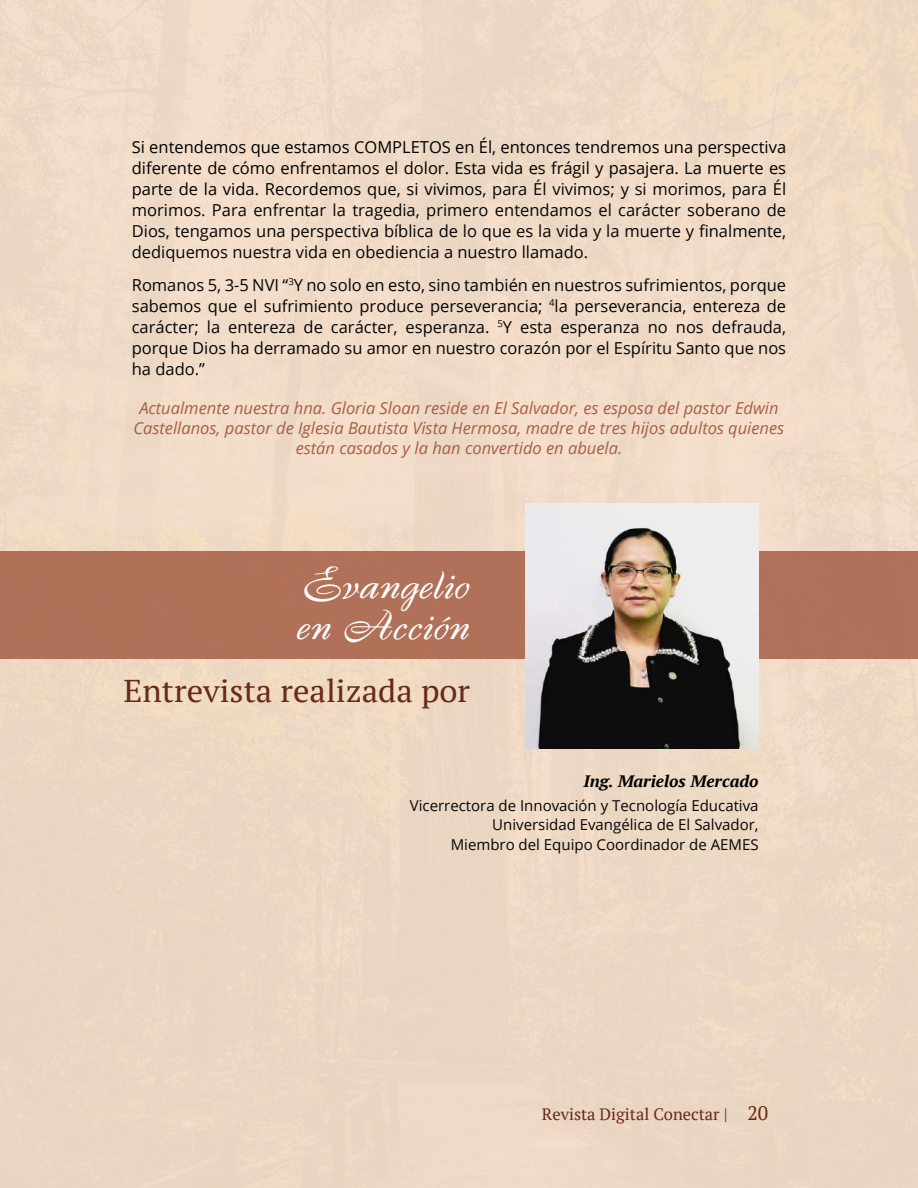
<style>
.page{position:relative;width:918px;height:1188px;background:#edd9c4}
.page>*{position:absolute;margin:0;border:0;box-sizing:border-box;transform-origin:0 0}
.t1{font:48px/40.5px "LTC Francis";color:#fff;scale:1.04 1}
.t2{font:31.5px "PT Serif";color:#692919;scale:1.04 1}
.t3{font:16.5px/21px "Open Sans";color:#050505;text-align:justify}
.t4{font:italic 16.5px/19.8px "Open Sans";color:#a65e46;text-align:center}
.t5{font:16.5px "PT Serif";color:#692919}
.t6{font:italic 700 16.5px "PT Serif";color:#000;scale:1.04 1}
.t7{font:15px/19.5px "Open Sans";color:#050505;text-align:right}
.s1{color:#000}
.s2{font-size:19.5px}
</style>
<div class="page">
<div style="left:0;top:551px;width:918px;height:108px;background:#b17058"></div>
<img style="left:525px;top:504px;width:234px;height:245px">
<p class="t3" style="left:132px;top:136px;width:656px"><span class="s1">Si entendemos que estamos COMPLETOS en Él, entonces tendremos una perspectiva diferente de cómo enfrentamos el dolor. Esta vida es frágil y pasajera. La muerte es parte de la vida. Recordemos que, si vivimos,</span> para Él vivimos; y si morimos, para Él morimos. Para enfrentar la tragedia, primero entendamos el carácter soberano de Dios, tengamos una perspectiva bíblica de lo que es la vida y la muerte y finalmente, dediquemos nuestra vida en obediencia a nuestro llamado.</p>
<p class="t3" style="left:132px;top:274px;width:656px">Romanos 5, 3-5 NVI “<sup>3</sup>Y no solo en esto, sino también en nuestros sufrimientos, porque sabemos que el sufrimiento produce perseverancia; <sup>4</sup>la perseverancia, entereza de carácter; la entereza de carácter, esperanza. <sup>5</sup>Y esta esperanza no nos defrauda, porque Dios ha derramado su amor en nuestro corazón por el Espíritu Santo que nos ha dado.”</p>
<p class="t4" style="left:134px;top:398px;width:652px">Actualmente nuestra hna. Gloria Sloan reside en El Salvador, es esposa del pastor Edwin<br>Castellanos, pastor de Iglesia Bautista Vista Hermosa, madre de tres hijos adultos quienes están casados y la han convertido en abuela.</p>
<h1 class="t1" style="left:297px;top:567px;width:169px">Evangelio en Acción</h1>
<h2 class="t2" style="left:123px;top:670px;width:335px">Entrevista realizada por</h2>
<p class="t6" style="left:583px;top:770px;width:170px">Ing. Marielos Mercado</p>
<p class="t7" style="left:410px;top:795px;width:350px">Vicerrectora de Innovación y Tecnología Educativa<br>Universidad Evangélica de El Salvador,<br>Miembro del Equipo Coordinador de AEMES</p>
<p class="t5" style="left:542px;top:1104px;width:228px">Revista Digital Conectar | <span class="s2">20</span></p>
</div>
